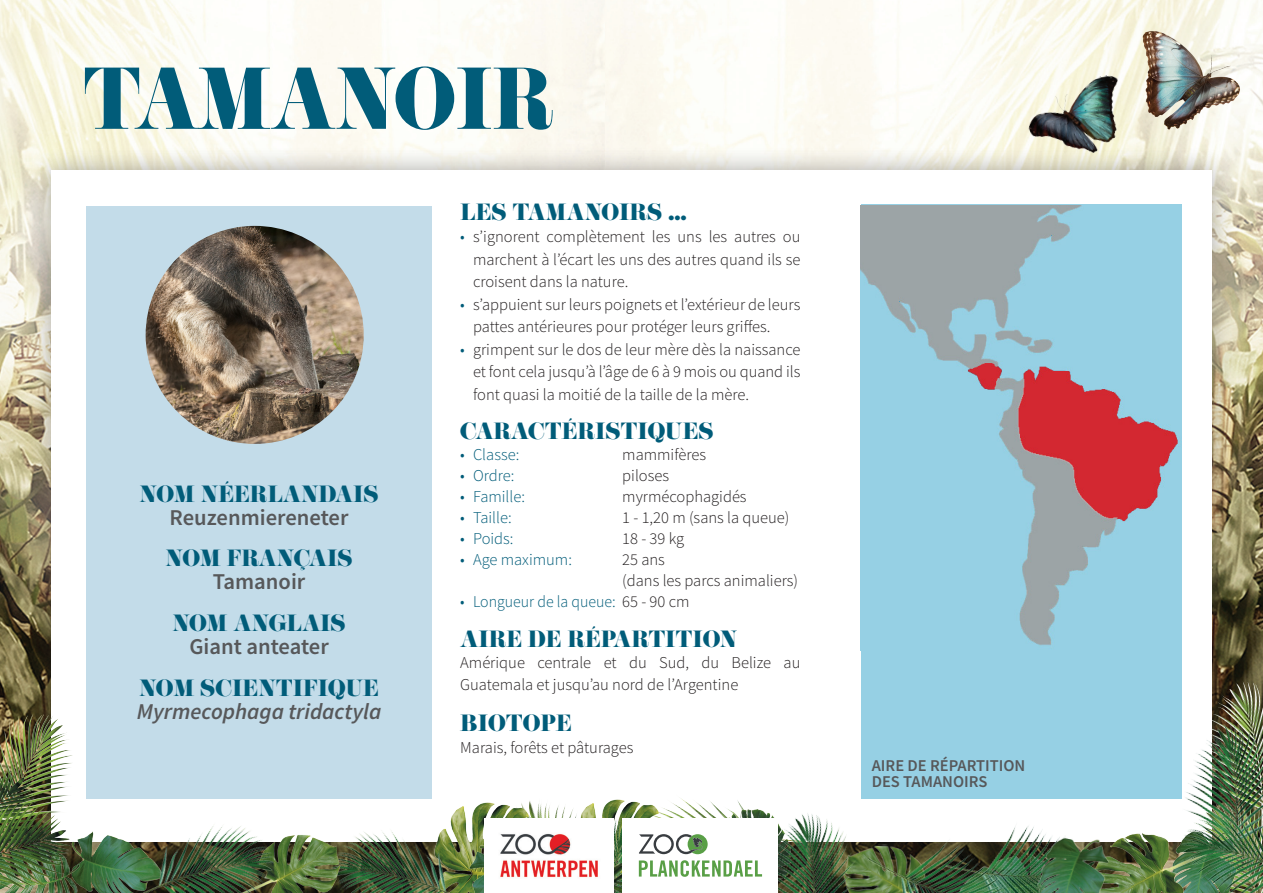
<style>
.page{position:relative;width:1263px;height:893px;background:#fff}
.page>*{position:absolute;margin:0;border:0;box-sizing:border-box;transform-origin:0 0}
.Ondertitel{font:76.5px "Eloquent JF Regular Pro";color:#015c79;scale:.94 1}
.t1{font:600 22.65px "Source Sans Pro";color:#57585a}
.t2{font:italic 600 22.65px "Source Sans Pro";color:#57585a}
.t3{font:20.55px "Eloquent JF Regular Pro";color:#015c79}
.t4{font:300 16.5px/22.5px "Source Sans Pro";color:#231f20}
.t5{font:300 16.5px "Source Sans Pro";color:#015c79}
.t6{font:600 16.5px "Source Sans Pro";color:#57585a}
.t7{font:300 16.5px "Source Sans Pro";color:#015c79;scale:.96 1}
.s1{color:#015c79}
.s2{color:#231f20}
</style>
<div class="page">
<img style="left:0;top:0;width:605px;height:759px">
<img style="left:605px;top:0;width:658px;height:713px">
<img style="left:1236px;top:683px;width:19px;height:30px">
<div style="left:27px;top:146px;width:1209px;height:720px;background:#231f20;opacity:.38"></div>
<div style="left:51px;top:170px;width:1161px;height:672px;background:#fff"></div>
<img style="left:608px;top:798px;width:130px;height:10px">
<img style="left:492px;top:802px;width:116px;height:6px">
<img style="left:342px;top:802px;width:150px;height:91px">
<img style="left:605px;top:808px;width:25px;height:28px">
<img style="left:5px;top:715px;width:25px;height:44px">
<img style="left:630px;top:808px;width:80px;height:10px">
<img style="left:1158px;top:713px;width:105px;height:86px">
<img style="left:1110px;top:833px;width:56px;height:60px">
<img style="left:77px;top:832px;width:34px;height:61px">
<img style="left:74px;top:841px;width:10px;height:52px">
<img style="left:288px;top:835px;width:54px;height:58px">
<img style="left:111px;top:798px;width:177px;height:95px">
<img style="left:461px;top:807px;width:144px;height:86px">
<img style="left:710px;top:806px;width:43px;height:12px">
<img style="left:613px;top:836px;width:10px;height:57px">
<img style="left:1166px;top:778px;width:97px;height:115px">
<img style="left:935px;top:798px;width:175px;height:95px">
<img style="left:1035px;top:829px;width:75px;height:64px">
<img style="left:880px;top:801px;width:144px;height:92px">
<img style="left:0;top:759px;width:74px;height:134px">
<div style="left:86px;top:206px;width:345px;height:592px;background:#c3dce9"></div>
<img style="left:146px;top:226px;width:218px;height:218px;border-radius:109px">
<div style="left:861px;top:204px;width:320px;height:594px;background:#96d0e4"></div>
<img style="left:861px;top:206px;width:317px;height:439px">
<img style="left:1120px;top:29px;width:143px;height:107px">
<img style="left:1018px;top:74px;width:112px;height:91px">
<img style="left:753px;top:809px;width:127px;height:84px">
<div style="left:623px;top:818px;width:155px;height:75px;background:#fff"></div>
<svg style="left:639px;top:860px;width:123px;height:17px"></svg>
<svg style="left:639px;top:834px;width:69px;height:20px"></svg>
<img style="left:485px;top:818px;width:128px;height:75px">
<p class="Ondertitel" style="left:82px;top:58px;width:503px">TAMANOIR</p>
<p class="t3" style="left:140px;top:482px;width:240px">NOM NÉERLANDAIS</p>
<p class="t1" style="left:170px;top:502px;width:180px">Reuzenmiereneter</p>
<p class="t3" style="left:166px;top:547px;width:188px">NOM FRANÇAIS</p>
<p class="t1" style="left:213px;top:567px;width:94px">Tamanoir</p>
<p class="t3" style="left:172px;top:612px;width:175px">NOM ANGLAIS</p>
<p class="t1" style="left:189px;top:631px;width:141px">Giant anteater</p>
<p class="t3" style="left:139px;top:676px;width:241px">NOM SCIENTIFIQUE</p>
<p class="t2" style="left:137px;top:696px;width:246px">Myrmecophaga tridactyla</p>
<p class="t3" style="left:460px;top:200px;width:228px">LES TAMANOIRS ...</p>
<p class="t4" style="left:473px;top:225px;width:329px;text-align:justify;text-indent:-13px"><span class="s1">•</span> s’ignorent complètement les uns les autres ou marchent à l’écart les uns des autres quand ils se croisent dans la nature.</p>
<p class="t4" style="left:473px;top:293px;width:329px;text-indent:-13px"><span class="s1">•</span> s’appuient sur leurs poignets et l’extérieur de leurs pattes antérieures pour protéger leurs griffes.</p>
<p class="t4" style="left:473px;top:338px;width:329px;text-align:justify;text-indent:-13px"><span class="s1">•</span> grimpent sur le dos de leur mère dès la naissance et font cela jusqu’à l’âge de 6 à 9 mois ou quand ils font quasi la moitié de la taille de la mère.</p>
<p class="t3" style="left:460px;top:420px;width:255px">CARACTÉRISTIQUES</p>
<p class="t5" style="left:460px;top:444px;width:61px">• Classe:</p>
<p class="t4" style="left:622px;top:443px;width:85px">mammifères</p>
<p class="t5" style="left:460px;top:465px;width:56px">• Ordre:</p>
<p class="t4" style="left:622px;top:464px;width:48px">piloses</p>
<p class="t5" style="left:460px;top:486px;width:66px">• Famille:</p>
<p class="t4" style="left:622px;top:485px;width:126px">myrmécophagidés</p>
<p class="t5" style="left:460px;top:507px;width:53px">• Taille:</p>
<p class="t4" style="left:622px;top:506px;width:169px">1 - 1,20 m (sans la queue)</p>
<p class="t5" style="left:460px;top:528px;width:55px">• Poids:</p>
<p class="t4" style="left:622px;top:527px;width:63px">18 - 39 kg</p>
<p class="t5" style="left:460px;top:549px;width:113px">• Age maximum:</p>
<p class="t4" style="left:622px;top:549px;width:177px;line-height:21px">25 ans<br>(dans les parcs animaliers)</p>
<p class="t7" style="left:460px;top:591px;width:240px">• Longueur de la queue: <span class="s2">65 - 90 cm</span></p>
<p class="t3" style="left:460px;top:627px;width:279px">AIRE DE RÉPARTITION</p>
<p class="t4" style="left:460px;top:652px;width:342px;line-height:21.8px">Amérique centrale et du Sud, du Belize au<br>Guatemala et jusqu’au nord de l’Argentine</p>
<p class="t3" style="left:460px;top:712px;width:113px">BIOTOPE</p>
<p class="t4" style="left:460px;top:736px;width:175px">Marais, forêts et pâturages</p>
<p class="t6" style="left:872px;top:754px;width:155px">AIRE DE RÉPARTITION</p>
<p class="t6" style="left:872px;top:771px;width:117px">DES TAMANOIRS</p>
</div>
